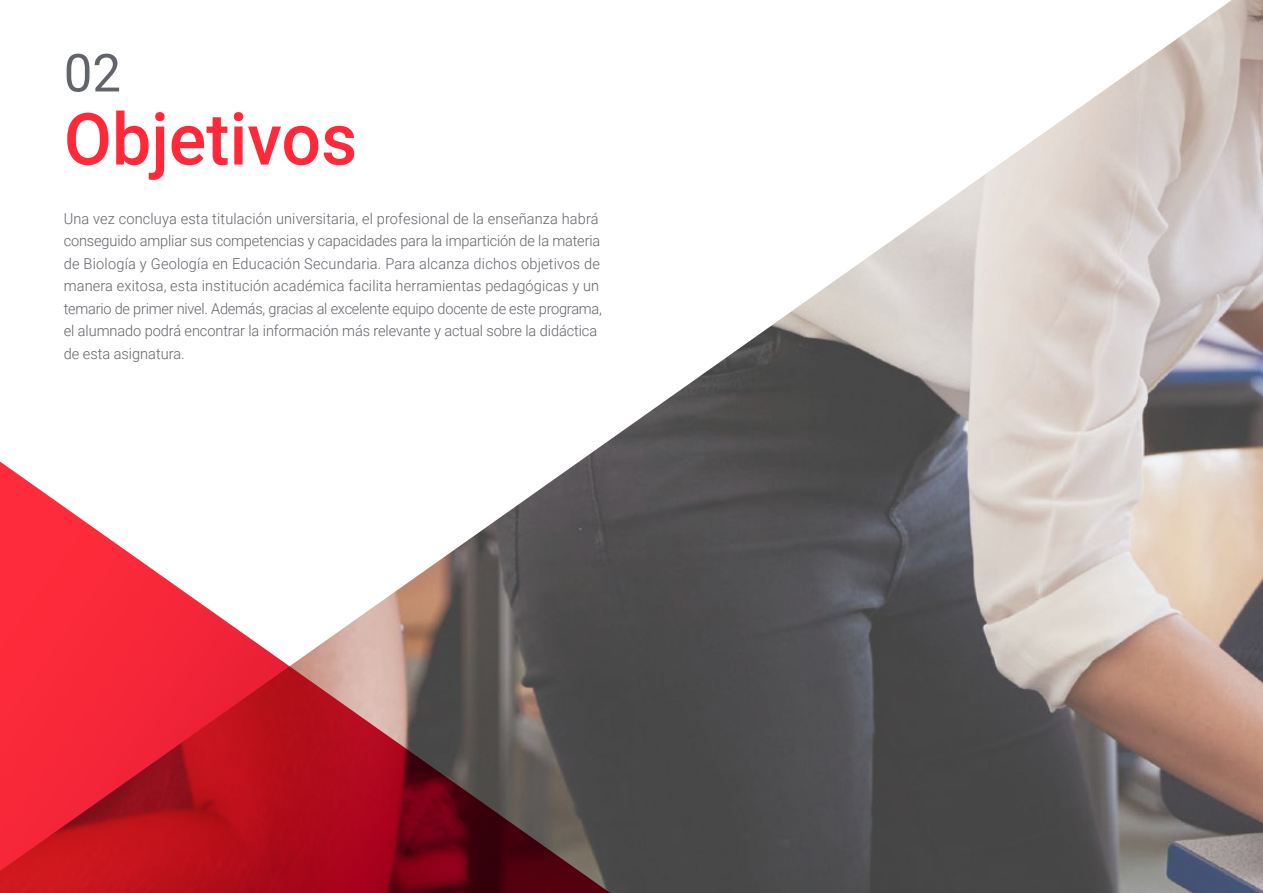
<style>
.page{position:relative;width:1263px;height:893px;background:#fff}
.page>*{position:absolute;margin:0;border:0;box-sizing:border-box;transform-origin:0 0}
.t1{font:500 72px "Roboto";color:#ff293a}
.t2{font:52.5px "Roboto";color:#61646a}
.t3{font:300 15px/22.5px "Roboto";color:#61646a}
</style>
<div class="page">
<img style="left:601px;top:0;width:662px;height:893px">
<svg style="left:0;top:446px;width:640px;height:447px"></svg>
<h2 class="t2" style="left:64px;top:36px;width:59px">02</h2>
<h1 class="t1" style="left:64px;top:89px;width:295px">Objetivos</h1>
<p class="t3" style="left:64px;top:207px;width:540px">Una vez concluya esta titulación universitaria, el profesional de la enseñanza habrá conseguido ampliar sus competencias y capacidades para la impartición de la materia de Biología y Geología en Educación Secundaria. Para alcanza dichos objetivos de manera exitosa, esta institución académica facilita herramientas pedagógicas y un temario de primer nivel. Además, gracias al excelente equipo docente de este programa, el alumnado podrá encontrar la información más relevante y actual sobre la didáctica de esta asignatura.</p>
</div>
